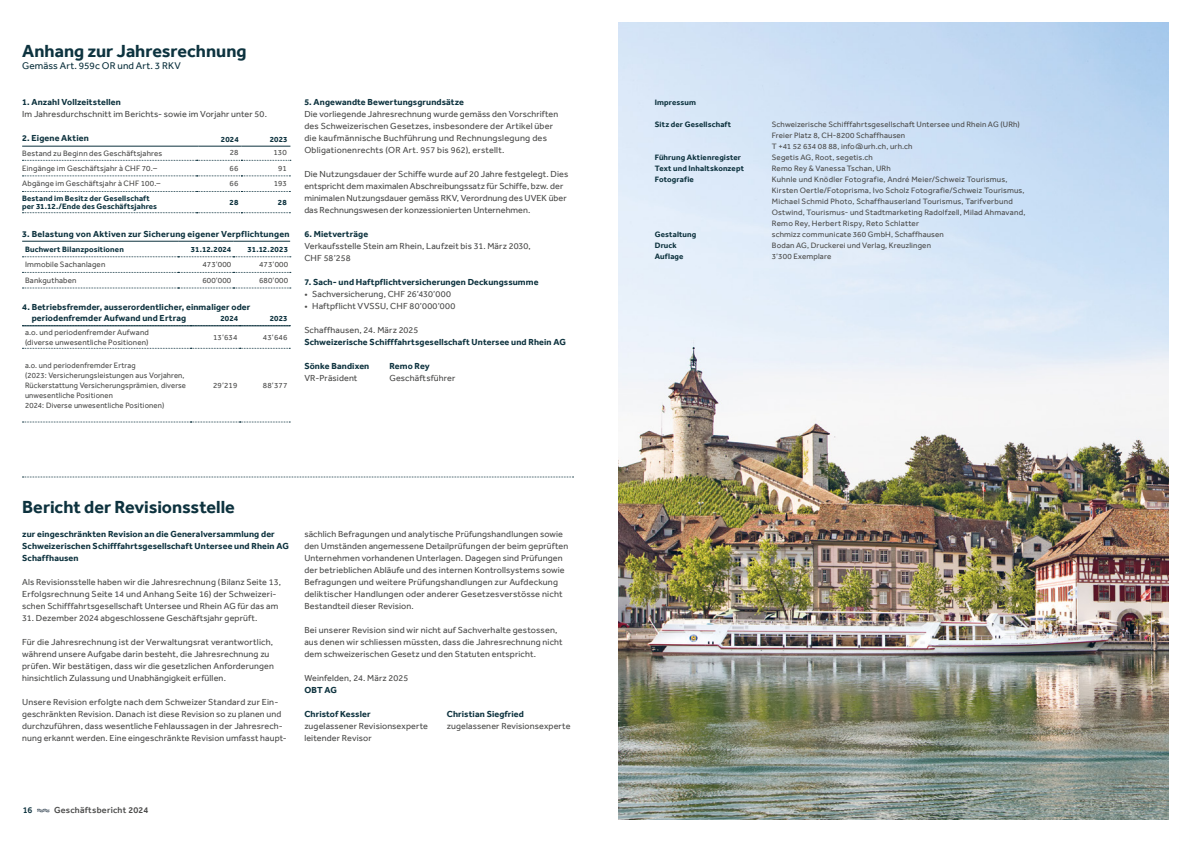
<style>
.page{position:relative;width:1191px;height:842px;background:#fff}
.page>*{position:absolute;margin:0;border:0;box-sizing:border-box;transform-origin:0 0}
.t1{font:700 18px "Effra";color:#0d323e}
.t2{font:700 18px "Effra";color:#0d333f}
.t3{font:10px "Effra";letter-spacing:.01em;color:#0d323e}
.t4{font:9px/12px "Effra";letter-spacing:.015em;color:#4a4a49}
.t5{font:700 9px/12px "Effra";letter-spacing:.015em;color:#0d323e}
.t6{font:500 9px "Effra";letter-spacing:.02em;color:#4a4a49}
.t7{font:500 9px "Effra";color:#0d323e}
.t8{font:8px/11px "Effra";letter-spacing:.02em;color:#4a4a49}
.t9{font:700 8px/8.5px "Effra";letter-spacing:.015em;color:#0d323e}
.t10{font:8px/10px "Effra";letter-spacing:.02em;color:#4a4a49;scale:.96 1}
</style>
<div class="page">
<svg style="left:37px;top:808px;width:13px;height:5px"></svg>
<img style="left:618px;top:23px;width:550px;height:796px">
<svg style="left:22px;top:145px;width:269px;height:16px"></svg>
<svg style="left:22px;top:176px;width:268px;height:1px"></svg>
<svg style="left:22px;top:191px;width:268px;height:1px"></svg>
<svg style="left:22px;top:212px;width:268px;height:1px"></svg>
<svg style="left:22px;top:257px;width:269px;height:1px"></svg>
<svg style="left:22px;top:272px;width:269px;height:1px"></svg>
<svg style="left:22px;top:288px;width:269px;height:1px"></svg>
<hr style="left:22px;top:241px;width:156px;height:1px;background:#0d323e">
<hr style="left:178px;top:241px;width:55px;height:1px;background:#0d323e">
<hr style="left:233px;top:241px;width:57px;height:1px;background:#0d323e">
<svg style="left:22px;top:348px;width:268px;height:1px"></svg>
<svg style="left:22px;top:422px;width:268px;height:1px"></svg>
<svg style="left:22px;top:477px;width:551px;height:1px"></svg>
<hr style="left:22px;top:146px;width:176px;height:1px;background:#0d323e">
<hr style="left:198px;top:146px;width:44px;height:1px;background:#0d323e">
<hr style="left:242px;top:146px;width:48px;height:1px;background:#0d323e">
<hr style="left:22px;top:325px;width:176px;height:1px;background:#0d323e">
<hr style="left:198px;top:325px;width:43px;height:1px;background:#0d323e">
<hr style="left:241px;top:325px;width:49px;height:1px;background:#0d323e">
<h1 class="t2" style="left:22px;top:40px;width:226px">Anhang zur Jahresrechnung</h1>
<p class="t3" style="left:22px;top:59px;width:160px">Gemäss Art. 959c OR und Art. 3 RKV</p>
<p class="t5" style="left:22px;top:96px;width:100px">1. Anzahl Vollzeitstellen</p>
<p class="t4" style="left:22px;top:108px;width:246px">Im Jahresdurchschnitt im Berichts- sowie im Vorjahr unter 50.</p>
<p class="t5" style="left:22px;top:132px;width:68px">2. Eigene Aktien</p>
<p class="t8" style="left:22px;top:147px;width:142px">Bestand zu Beginn des Geschäftsjahres</p>
<p class="t8" style="left:230px;top:147px;width:10px">28</p>
<p class="t8" style="left:273px;top:147px;width:15px">130</p>
<p class="t8" style="left:22px;top:162px;width:136px">Eingänge im Geschäftsjahr à CHF 70.–</p>
<p class="t8" style="left:230px;top:162px;width:10px">66</p>
<p class="t8" style="left:278px;top:162px;width:10px">91</p>
<p class="t8" style="left:22px;top:178px;width:140px">Abgänge im Geschäftsjahr à CHF 100.–</p>
<p class="t8" style="left:230px;top:178px;width:10px">66</p>
<p class="t8" style="left:274px;top:178px;width:14px">193</p>
<p class="t9" style="left:22px;top:194px;width:136px">Bestand im Besitz der Gesellschaft per 31.12./Ende des Geschäftsjahres</p>
<p class="t9" style="left:229px;top:198px;width:10px">28</p>
<p class="t9" style="left:278px;top:198px;width:10px">28</p>
<p class="t5" style="left:22px;top:228px;width:269px">3. Belastung von Aktiven zur Sicherung eigener Verpflichtungen</p>
<p class="t9" style="left:25px;top:245px;width:100px">Buchwert Bilanzpositionen</p>
<p class="t9" style="left:191px;top:245px;width:42px">31.12.2024</p>
<p class="t9" style="left:247px;top:245px;width:42px">31.12.2023</p>
<p class="t8" style="left:25px;top:259px;width:82px">Immobile Sachanlagen</p>
<p class="t8" style="left:202px;top:259px;width:30px">473’000</p>
<p class="t8" style="left:259px;top:259px;width:30px">473’000</p>
<p class="t8" style="left:25px;top:275px;width:53px">Bankguthaben</p>
<p class="t8" style="left:202px;top:275px;width:30px">600’000</p>
<p class="t8" style="left:259px;top:275px;width:30px">680’000</p>
<p class="t5" style="left:32px;top:302px;width:220px;line-height:11px;text-indent:-10px">4. Betriebsfremder, ausserordentlicher, einmaliger oder periodenfremder Aufwand und Ertrag</p>
<p class="t8" style="left:25px;top:327px;width:125px;line-height:10px">a.o. und periodenfremder Aufwand (diverse unwesentliche Positionen)</p>
<p class="t8" style="left:213px;top:331px;width:26px">13’634</p>
<p class="t8" style="left:263px;top:331px;width:26px">43’646</p>
<p class="t10" style="left:25px;top:360px;width:169px">a.o. und periodenfremder Ertrag<br>(2023: Versicherungsleistungen aus Vorjahren, Rückerstattung Versicherungsprämien, diverse unwesentliche Positionen<br>2024: Diverse unwesentliche Positionen)</p>
<p class="t9" style="left:221px;top:135px;width:19px">2024</p>
<p class="t9" style="left:270px;top:135px;width:19px">2023</p>
<p class="t9" style="left:220px;top:314px;width:19px">2024</p>
<p class="t9" style="left:270px;top:314px;width:19px">2023</p>
<p class="t8" style="left:213px;top:380px;width:26px">29’219</p>
<p class="t8" style="left:263px;top:380px;width:26px">88’377</p>
<p class="t5" style="left:304px;top:96px;width:161px">5. Angewandte Bewertungsgrundsätze</p>
<p class="t4" style="left:304px;top:108px;width:255px">Die vorliegende Jahresrechnung wurde gemäss den Vorschriften des Schweizerischen Gesetzes, insbesondere der Artikel über die kaufmännische Buchführung und Rechnungslegung des Obligationenrechts (OR Art. 957 bis 962), erstellt.</p>
<p class="t4" style="left:304px;top:168px;width:265px">Die Nutzungsdauer der Schiffe wurde auf 20 Jahre festgelegt. Dies entspricht dem maximalen Abschreibungssatz für Schiffe, bzw. der minimalen Nutzungsdauer gemäss RKV, Verordnung des UVEK über das Rechnungswesen der konzessionierten Unternehmen.</p>
<p class="t5" style="left:304px;top:228px;width:65px">6. Mietverträge</p>
<p class="t4" style="left:304px;top:240px;width:228px">Verkaufsstelle Stein am Rhein, Laufzeit bis 31. März 2030,<br>CHF 58’258</p>
<p class="t5" style="left:304px;top:276px;width:236px">7. Sach- und Haftpflichtversicherungen Deckungssumme</p>
<p class="t4" style="left:304px;top:288px;width:148px">• Sachversicherung, CHF 26’430’000</p>
<p class="t4" style="left:304px;top:300px;width:153px">• Haftpflicht VVSSU, CHF 80’000’000</p>
<p class="t4" style="left:304px;top:324px;width:116px">Schaffhausen, 24. März 2025</p>
<p class="t5" style="left:304px;top:336px;width:263px">Schweizerische Schifffahrtsgesellschaft Untersee und Rhein AG</p>
<p class="t5" style="left:304px;top:360px;width:67px">Sönke Bandixen</p>
<p class="t5" style="left:389px;top:360px;width:42px">Remo Rey</p>
<p class="t4" style="left:304px;top:372px;width:55px">VR-Präsident</p>
<p class="t4" style="left:389px;top:372px;width:68px">Geschäftsführer</p>
<h1 class="t1" style="left:22px;top:496px;width:214px">Bericht der Revisionsstelle</h1>
<p class="t5" style="left:22px;top:528px;width:268px">zur eingeschränkten Revision an die Generalversammlung der<br>Schweizerischen Schifffahrtsgesellschaft Untersee und Rhein AG<br>Schaffhausen</p>
<p class="t4" style="left:22px;top:576px;width:260px">Als Revisionsstelle haben wir die Jahresrechnung ( Bilanz Seite 13,<br>Erfolgsrechnung Seite 14 und Anhang Seite 16) der Schweizeri&shy;schen Schifffahrtsgesellschaft Untersee und Rhein AG für das am</p>
<p class="t4" style="left:22px;top:612px;width:237px">31. Dezember 2024 abgeschlossene Geschäftsjahr geprüft.</p>
<p class="t4" style="left:22px;top:636px;width:253px">Für die Jahresrechnung ist der Verwaltungsrat verantwortlich, während unsere Aufgabe darin besteht, die Jahresrechnung zu prüfen. Wir bestätigen, dass wir die gesetzlichen Anforderungen hinsichtlich Zulassung und Unabhängigkeit erfüllen.</p>
<p class="t4" style="left:22px;top:696px;width:266px">Unsere Revision erfolgte nach dem Schweizer Standard zur Ein&shy;geschränkten Revision. Danach ist diese Revision so zu planen und durchzuführen, dass wesentliche Fehlaussagen in der Jahresrech&shy;nung erkannt werden. Eine eingeschränkte Revision umfasst haupt-</p>
<p class="t4" style="left:304px;top:528px;width:265px">sächlich Befragungen und analytische Prüfungshandlungen sowie den Umständen angemessene Detailprüfungen der beim geprüften Unternehmen vorhandenen Unterlagen. Dagegen sind Prüfungen der betrieblichen Abläufe und des internen Kontrollsystems sowie Befragungen und weitere Prüfungshandlungen zur Aufdeckung deliktischer Handlungen oder anderer Gesetzesverstösse nicht Bestandteil dieser Revision.</p>
<p class="t4" style="left:304px;top:624px;width:260px">Bei unserer Revision sind wir nicht auf Sachverhalte gestossen, aus denen wir schliessen müssten, dass die Jahresrechnung nicht dem schweizerischen Gesetz und den Statuten entspricht.</p>
<p class="t4" style="left:304px;top:672px;width:105px">Weinfelden, 24. März 2025</p>
<p class="t5" style="left:304px;top:684px;width:34px">OBT AG</p>
<p class="t5" style="left:304px;top:708px;width:68px">Christof Kessler</p>
<p class="t4" style="left:304px;top:720px;width:125px">zugelassener Revisionsexperte leitender Revisor</p>
<p class="t5" style="left:447px;top:708px;width:79px">Christian Siegfried</p>
<p class="t4" style="left:447px;top:720px;width:125px">zugelassener Revisionsexperte</p>
<p class="t7" style="left:23px;top:804px;width:11px">16</p>
<p class="t6" style="left:54px;top:804px;width:96px">Geschäftsbericht 2024</p>
<p class="t9" style="left:655px;top:98px;width:43px">Impressum</p>
<p class="t9" style="left:655px;top:120px;width:78px">Sitz der Gesellschaft</p>
<p class="t8" style="left:772px;top:118px;width:250px">Schweizerische Schifffahrtsgesellschaft Untersee und Rhein AG (URh)<br>Freier Platz 8, CH-8200 Schaffhausen<br>T +41 52 634 08 88, info@urh.ch, urh.ch</p>
<p class="t9" style="left:655px;top:153px;width:88px">Führung Aktienregister</p>
<p class="t8" style="left:772px;top:151px;width:103px">Segetis AG, Root, segetis.ch</p>
<p class="t9" style="left:655px;top:164px;width:91px">Text und Inhaltskonzept</p>
<p class="t8" style="left:772px;top:162px;width:120px">Remo Rey &amp; Vanessa Tschan, URh</p>
<p class="t9" style="left:655px;top:175px;width:41px">Fotografie</p>
<p class="t8" style="left:772px;top:173px;width:255px">Kuhnle und Knödler Fotografie, André Meier/Schweiz Tourismus, Kirsten Oertle/Fotoprisma, Ivo Scholz Fotografie/Schweiz Tourismus, Michael Schmid Photo, Schaffhauserland Tourismus, Tarifverbund Ostwind, Tourismus- und Stadtmarketing Radolfzell, Milad Ahmavand, Remo Rey, Herbert Rispy, Reto Schlatter</p>
<p class="t9" style="left:655px;top:230px;width:43px">Gestaltung</p>
<p class="t8" style="left:772px;top:228px;width:174px">schmizz communicate 360 GmbH, Schaffhausen</p>
<p class="t9" style="left:655px;top:241px;width:24px">Druck</p>
<p class="t8" style="left:772px;top:239px;width:161px">Bodan AG, Druckerei und Verlag, Kreuzlingen</p>
<p class="t9" style="left:655px;top:252px;width:30px">Auflage</p>
<p class="t8" style="left:772px;top:250px;width:61px">3’300 Exemplare</p>
</div>
